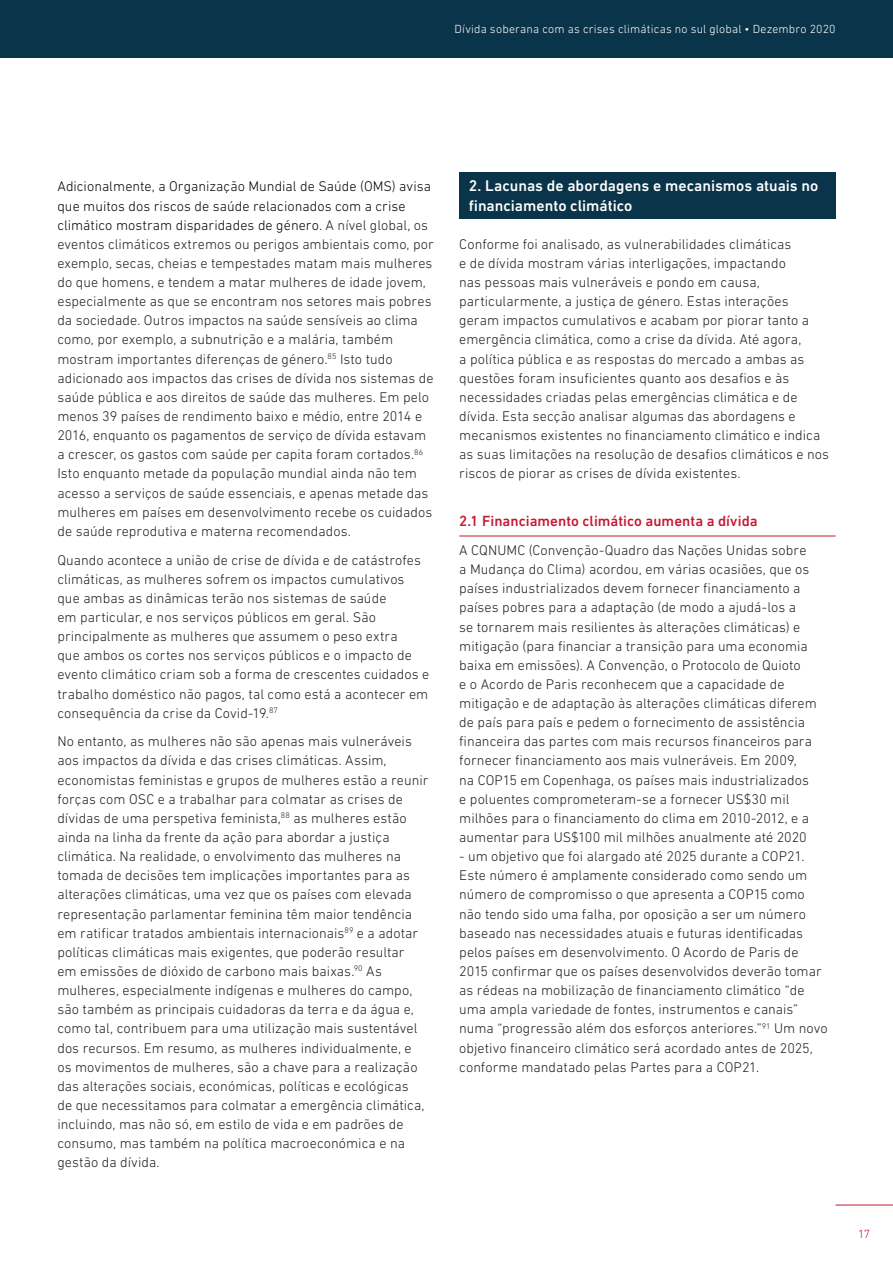
<style>
.page{position:relative;width:893px;height:1263px;background:#fff}
.page>*{position:absolute;margin:0;border:0;box-sizing:border-box;transform-origin:0 0}
.t1{font:500 15.75px/19.2px "DIN Next LT Pro";color:#fff}
.t2{font:500 15px "DIN Next LT Pro";color:#c51a35}
.t3{font:300 14.25px/19.2px "DIN Next LT Pro";letter-spacing:.005em;color:#231f20}
.t4{font:300 12px "DIN Next LT Pro";letter-spacing:.015em;color:#fff}
.t5{font:300 12px "DIN Next LT Pro";color:#c51a35}
.s1{color:#040508}
</style>
<div class="page">
<hr style="left:836px;top:1205px;width:57px;height:1px;background:#c51a35">
<div style="left:0;top:0;width:893px;height:57px;background:#0a3449"></div>
<div style="left:459px;top:173px;width:377px;height:46px;background:#0a3449"></div>
<hr style="left:459px;top:536px;width:377px;height:1px;background:#c51a35">
<p class="t4" style="left:455px;top:22px;width:382px">Dívida soberana com as crises climáticas no sul global • Dezembro 2020</p>
<p class="t3" style="left:57px;top:177px;width:378px"><span class="s1">Adicionalmente, a Organização Mundial de Saúde (OMS) avisa que muitos dos riscos de saúde relacionados com a crise climático mostram disparidades de género.</span> A nível global, os eventos climáticos extremos ou perigos ambientais como, por exemplo, secas, cheias e tempestades matam mais mulheres do que homens, e tendem a matar mulheres de idade jovem, especialmente as que se encontram nos setores mais pobres da sociedade. Outros impactos na saúde sensíveis ao clima como, por exemplo, a subnutrição e a malária, também mostram importantes diferenças de género.<sup>85</sup> Isto tudo adicionado aos impactos das crises de dívida nos sistemas de saúde pública e aos direitos de saúde das mulheres. Em pelo menos 39 países de rendimento baixo e médio, entre 2014 e 2016, enquanto os pagamentos de serviço de dívida estavam a crescer, os gastos com saúde per capita foram cortados.<sup>86<br></sup>Isto enquanto metade da população mundial ainda não tem acesso a serviços de saúde essenciais, e apenas metade das mulheres em países em desenvolvimento recebe os cuidados de saúde reprodutiva e materna recomendados.</p>
<p class="t3" style="left:57px;top:550px;width:373px">Quando acontece a união de crise de dívida e de catástrofes climáticas, as mulheres sofrem os impactos cumulativos que ambas as dinâmicas terão nos sistemas de saúde<br>em particular, e nos serviços públicos em geral. São principalmente as mulheres que assumem o peso extra<br>que ambos os cortes nos serviços públicos e o impacto de evento climático criam sob a forma de crescentes cuidados e trabalho doméstico não pagos, tal como está a acontecer em consequência da crise da Covid-19.<sup>87</sup></p>
<p class="t3" style="left:57px;top:732px;width:372px">No entanto, as mulheres não são apenas mais vulneráveis aos impactos da dívida e das crises climáticas. Assim, economistas feministas e grupos de mulheres estão a reunir forças com OSC e a trabalhar para colmatar as crises de dívidas de uma perspetiva feminista,<sup>88</sup> as mulheres estão ainda na linha da frente da ação para abordar a justiça climática. Na realidade, o envolvimento das mulheres na tomada de decisões tem implicações importantes para as alterações climáticas, uma vez que os países com elevada representação parlamentar feminina têm maior tendência em ratificar tratados ambientais internacionais<sup>89</sup> e a adotar políticas climáticas mais exigentes, que poderão resultar<br>em emissões de dióxido de carbono mais baixas.<sup>90</sup> As mulheres, especialmente indígenas e mulheres do campo, são também as principais cuidadoras da terra e da água e, como tal, contribuem para uma utilização mais sustentável dos recursos. Em resumo, as mulheres individualmente, e os movimentos de mulheres, são a chave para a realização das alterações sociais, económicas, políticas e ecológicas<br>de que necessitamos para colmatar a emergência climática, incluindo, mas não só, em estilo de vida e em padrões de consumo, mas também na política macroeconómica e na gestão da dívida.</p>
<p class="t1" style="left:469px;top:176px;width:351px">2. Lacunas de abordagens e mecanismos atuais no financiamento climático</p>
<p class="t3" style="left:459px;top:234px;width:371px">Conforme foi analisado, as vulnerabilidades climáticas<br>e de dívida mostram várias interligações, impactando<br>nas pessoas mais vulneráveis e pondo em causa, particularmente, a justiça de género. Estas interações geram impactos cumulativos e acabam por piorar tanto a emergência climática, como a crise da dívida. Até agora,<br>a política pública e as respostas do mercado a ambas as questões foram insuficientes quanto aos desafios e às necessidades criadas pelas emergências climática e de dívida. Esta secção analisar algumas das abordagens e mecanismos existentes no financiamento climático e indica as suas limitações na resolução de desafios climáticos e nos riscos de piorar as crises de dívida existentes.</p>
<p class="t2" style="left:459px;top:512px;width:300px">2.1 Financiamento climático aumenta a dívida</p>
<p class="t3" style="left:459px;top:540px;width:359px">A CQNUMC (Convenção-Quadro das Nações Unidas sobre a Mudança do Clima) acordou, em várias ocasiões, que os países industrializados devem fornecer financiamento a países pobres para a adaptação (de modo a ajudá-los a<br>se tornarem mais resilientes às alterações climáticas) e mitigação (para financiar a transição para uma economia baixa em emissões). A Convenção, o Protocolo de Quioto<br>e o Acordo de Paris reconhecem que a capacidade de mitigação e de adaptação às alterações climáticas diferem de país para país e pedem o fornecimento de assistência financeira das partes com mais recursos financeiros para fornecer financiamento aos mais vulneráveis. Em 2009,<br>na COP15 em Copenhaga, os países mais industrializados e poluentes comprometeram-se a fornecer US$30 mil milhões para o financiamento do clima em 2010-2012, e a aumentar para US$100 mil milhões anualmente até 2020</p>
<p class="t3" style="left:459px;top:846px;width:370px">- um objetivo que foi alargado até 2025 durante a COP21.<br>Este número é amplamente considerado como sendo um número de compromisso o que apresenta a COP15 como não tendo sido uma falha, por oposição a ser um número baseado nas necessidades atuais e futuras identificadas pelos países em desenvolvimento. O Acordo de Paris de 2015 confirmar que os países desenvolvidos deverão tomar as rédeas na mobilização de financiamento climático “de uma ampla variedade de fontes, instrumentos e canais” numa “progressão além dos esforços anteriores.”<sup>91</sup> Um novo objetivo financeiro climático será acordado antes de 2025, conforme mandatado pelas Partes para a COP21.</p>
<p class="t5" style="left:858px;top:1227px;width:13px">17</p>
</div>
